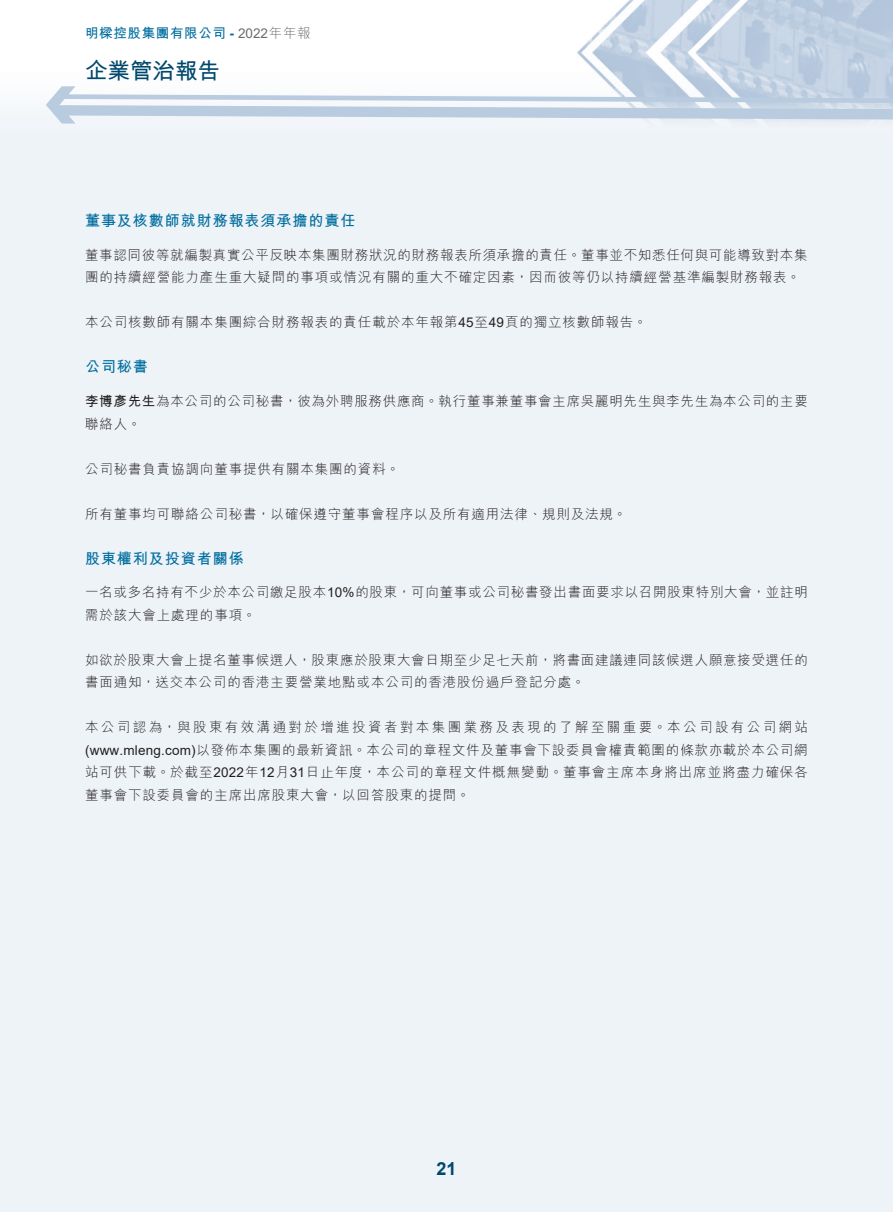
<style>
.page{position:relative;width:893px;height:1212px;background:#fff}
.page>*{position:absolute;margin:0;border:0;box-sizing:border-box;transform-origin:0 0}
.t1{font:700 22.5px "M Hei HK";color:#00486c}
.t2{font:700 18px "Arial";color:#00486c}
._03_H1{font:700 15px "M Hei HK";letter-spacing:.065em;color:#006e9f}
._01_Body_Text{font:300 13.5px/22.5px "M Hei HK";letter-spacing:.065em;color:#231f20}
.t3{font:700 13.5px "M Hei HK";letter-spacing:.05em;color:#006e9f}
.s1{font-family:"Arial"}
.s2{font-family:"Arial";font-weight:400;color:#6c6d70}
.s3{font-weight:300;color:#6c6d70}
.s4{font-family:"Arial";font-weight:400}
.s5{font-weight:700}
</style>
<div class="page">
<svg style="left:46px;top:86px;width:847px;height:38px"></svg>
<p class="t3" style="left:85px;top:23px;width:227px">明樑控股集團有限公司 <span class="s1">-</span> <span class="s2">2022</span><span class="s3">年年報</span></p>
<h1 class="t1" style="left:85px;top:54px;width:136px">企業管治報告</h1>
<p class="_03_H1" style="left:85px;top:210px;width:272px">董事及核數師就財務報表須承擔的責任</p>
<p class="_01_Body_Text" style="left:85px;top:243px;width:724px">董事認同彼等就編製真實公平反映本集團財務狀況的財務報表所須承擔的責任。董事並不知悉任何與可能導致對本集團的持續經營能力產生重大疑問的事項或情況有關的重大不確定因素，因而彼等仍以持續經營基準編製財務報表。</p>
<p class="_01_Body_Text" style="left:85px;top:311px;width:564px">本公司核數師有關本集團綜合財務報表的責任載於本年報第<span class="s4">45</span>至<span class="s4">49</span>頁的獨立核數師報告。</p>
<p class="_03_H1" style="left:85px;top:356px;width:64px">公司秘書</p>
<p class="_01_Body_Text" style="left:85px;top:389px;width:724px"><span class="s5">李博彥先生</span>為本公司的公司秘書，彼為外聘服務供應商。執行董事兼董事會主席吳麗明先生與李先生為本公司的主要聯絡人。</p>
<p class="_01_Body_Text" style="left:85px;top:457px;width:316px">公司秘書負責協調向董事提供有關本集團的資料。</p>
<p class="_01_Body_Text" style="left:85px;top:502px;width:543px">所有董事均可聯絡公司秘書，以確保遵守董事會程序以及所有適用法律、規則及法規。</p>
<p class="_03_H1" style="left:85px;top:547px;width:160px">股東權利及投資者關係</p>
<p class="_01_Body_Text" style="left:85px;top:581px;width:724px">一名或多名持有不少於本公司繳足股本<span class="s4">10%</span>的股東，可向董事或公司秘書發出書面要求以召開股東特別大會，並註明需於該大會上處理的事項。</p>
<p class="_01_Body_Text" style="left:85px;top:648px;width:724px">如欲於股東大會上提名董事候選人，股東應於股東大會日期至少足七天前，將書面建議連同該候選人願意接受選任的書面通知，送交本公司的香港主要營業地點或本公司的香港股份過戶登記分處。</p>
<p class="_01_Body_Text" style="left:85px;top:716px;width:724px;text-align:justify">本公司認為，與股東有效溝通對於增進投資者對本集團業務及表現的了解至關重要。本公司設有公司網站<span class="s4">(www.mleng.com)</span>以發佈本集團的最新資訊。本公司的章程文件及董事會下設委員會權責範圍的條款亦載於本公司網站可供下載。於截至<span class="s4">2022</span>年<span class="s4">12</span>月<span class="s4">31</span>日止年度，本公司的章程文件概無變動。董事會主席本身將出席並將盡力確保各董事會下設委員會的主席出席股東大會，以回答股東的提問。</p>
<h2 class="t2" style="left:436px;top:1155px;width:22px">21</h2>
</div>
